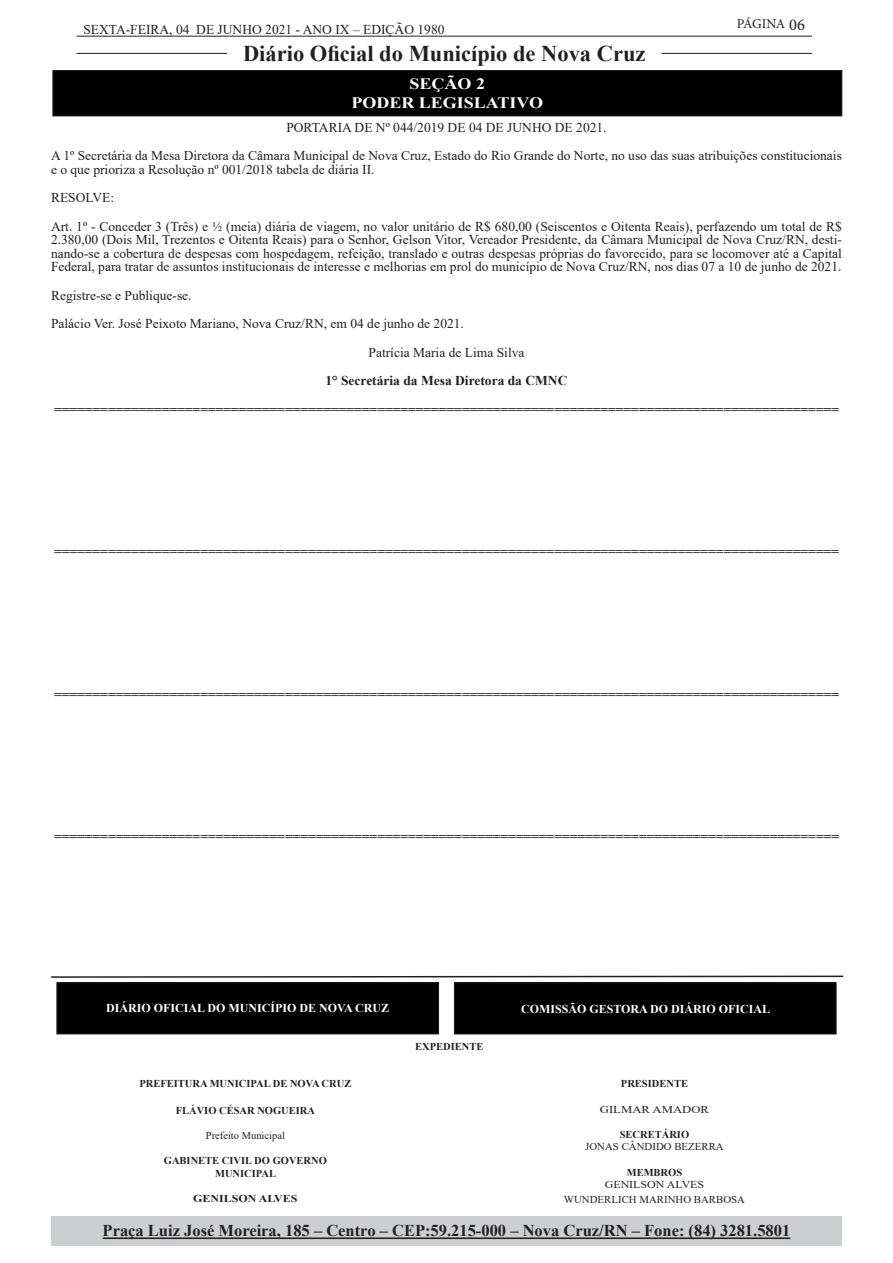
<style>
.page{position:relative;width:893px;height:1263px;background:#fff}
.page>*{position:absolute;margin:0;border:0;box-sizing:border-box;transform-origin:0 0}
.t1{font:700 22.5px "Times New Roman";color:#231f20}
.t2{font:700 16.5px "Times New Roman";color:#231f20}
.t3{font:700 15.75px "Times New Roman";color:#fff;scale:1.14 1}
.t4{font:13.5px/13.5px "Times New Roman";color:#231f20}
.t5{font:700 13.5px "Times New Roman";color:#231f20}
.t6{font:13.5px "Minion Pro";letter-spacing:-.03em;color:#231f20}
.t7{font:700 12px "Times New Roman";color:#fff}
.t8{font:700 10.5px/12.6px "Times New Roman";color:#231f20;text-align:center}
.t9{font:10.5px "Times New Roman";color:#231f20}
.t10{font:700 10.5px "Times New Roman";color:#231f20;scale:1.14 1}
.t11{font:10.5px "Times New Roman";color:#231f20;scale:1.14 1}
.t12{font:10.5px "Times New Roman";color:#231f20;scale:1.21 1}
.s1{font-size:16.5px}
</style>
<div class="page">
<hr style="left:77px;top:36px;width:735px;height:1px;background:#231f20">
<hr style="left:77px;top:53px;width:150px;height:1px;background:#231f20">
<hr style="left:661px;top:53px;width:151px;height:1px;background:#231f20">
<div style="left:51px;top:1216px;width:791px;height:29px;background:#cdced0"></div>
<hr style="left:103px;top:1237px;width:687px;height:2px;background:#231f20">
<div style="left:53px;top:71px;width:789px;height:45px;background:#000"></div>
<div style="left:52px;top:70px;width:790px;height:46px;border:1px solid #231f20"></div>
<div style="left:57px;top:983px;width:382px;height:51px;background:#000"></div>
<div style="left:56px;top:982px;width:383px;height:52px;border:1px solid #231f20"></div>
<div style="left:454px;top:983px;width:382px;height:51px;background:#000"></div>
<div style="left:454px;top:982px;width:383px;height:52px;border:1px solid #231f20"></div>
<svg style="left:51px;top:975px;width:793px;height:3px"></svg>
<p class="t4" style="left:83px;top:23px;width:363px">SEXTA-FEIRA, 04 DE JUNHO 2021 - ANO IX – EDIÇÃO 1980</p>
<h1 class="t1" style="left:243px;top:37px;width:404px">Diário Oficial do Município de Nova Cruz</h1>
<p class="t3" style="left:410px;top:73px;width:68px">SEÇÃO 2</p>
<p class="t3" style="left:351px;top:92px;width:170px">PODER LEGISLATIVO</p>
<p class="t6" style="left:737px;top:15px;width:70px">PÁGINA <span class="s1">06</span></p>
<p class="t4" style="left:286px;top:120px;width:322px">PORTARIA DE Nº 044/2019 DE 04 DE JUNHO DE 2021.</p>
<p class="t4" style="left:51px;top:148px;width:792px">A 1º Secretária da Mesa Diretora da Câmara Municipal de Nova Cruz, Estado do Rio Grande do Norte, no uso das suas atribuições constitucionais e o que prioriza a Resolução nº 001/2018 tabela de diária II.</p>
<p class="t4" style="left:51px;top:190px;width:65px">RESOLVE:</p>
<p class="t4" style="left:51px;top:219px;width:792px;text-align:justify">Art. 1º - Conceder 3 (Três) e ½ (meia) diária de viagem, no valor unitário de R$ 680,00 (Seiscentos e Oitenta Reais), perfazendo um total de R$ 2.380,00 (Dois Mil, Trezentos e Oitenta Reais) para o Senhor, Gelson Vitor, Vereador Presidente, da Câmara Municipal de Nova Cruz/RN, desti&shy;nando-se a cobertura de despesas com hospedagem, refeição, translado e outras despesas próprias do favorecido, para se locomover até a Capital Federal, para tratar de assuntos institucionais de interesse e melhorias em prol do município de Nova Cruz/RN, nos dias 07 a 10 de junho de 2021.</p>
<p class="t4" style="left:51px;top:288px;width:142px">Registre-se e Publique-se.</p>
<p class="t4" style="left:51px;top:316px;width:414px">Palácio Ver. José Peixoto Mariano, Nova Cruz/RN, em 04 de junho de 2021.</p>
<p class="t4" style="left:368px;top:345px;width:157px">Patrícia Maria de Lima Silva</p>
<p class="t5" style="left:326px;top:371px;width:243px">1° Secretária da Mesa Diretora da CMNC</p>
<p class="t5" style="left:54px;top:399px;width:786px">======================================================================================================</p>
<p class="t5" style="left:54px;top:542px;width:786px">======================================================================================================</p>
<p class="t5" style="left:54px;top:684px;width:786px">======================================================================================================</p>
<p class="t5" style="left:54px;top:827px;width:786px">======================================================================================================</p>
<p class="t7" style="left:106px;top:1000px;width:285px">DIÁRIO OFICIAL DO MUNICÍPIO DE NOVA CRUZ</p>
<p class="t7" style="left:521px;top:1000px;width:251px">COMISSÃO GESTORA DO DIÁRIO OFICIAL</p>
<p class="t8" style="left:139px;top:1077px;width:213px">PREFEITURA MUNICIPAL DE NOVA CRUZ</p>
<p class="t8" style="left:176px;top:1104px;width:141px">FLÁVIO CÉSAR NOGUEIRA</p>
<p class="t9" style="left:206px;top:1128px;width:81px">Prefeito Municipal</p>
<p class="t8" style="left:164px;top:1154px;width:165px">GABINETE CIVIL DO GOVERNO<br>MUNICIPAL</p>
<p class="t10" style="left:193px;top:1191px;width:93px">GENILSON ALVES</p>
<p class="t8" style="left:415px;top:1039px;width:70px">EXPEDIENTE</p>
<p class="t8" style="left:621px;top:1077px;width:69px">PRESIDENTE</p>
<p class="t12" style="left:600px;top:1102px;width:92px">GILMAR AMADOR</p>
<p class="t8" style="left:620px;top:1128px;width:71px">SECRETÁRIO</p>
<p class="t9" style="left:585px;top:1139px;width:140px">JONAS CÂNDIDO BEZERRA</p>
<p class="t8" style="left:627px;top:1165px;width:57px">MEMBROS</p>
<p class="t11" style="left:605px;top:1177px;width:89px">GENILSON ALVES</p>
<p class="t9" style="left:564px;top:1192px;width:183px">WUNDERLICH MARINHO BARBOSA</p>
<p class="t2" style="left:103px;top:1219px;width:689px">Praça Luiz José Moreira, 185 – Centro – CEP:59.215-000 – Nova Cruz/RN – Fone: (84) 3281.5801</p>
</div>
